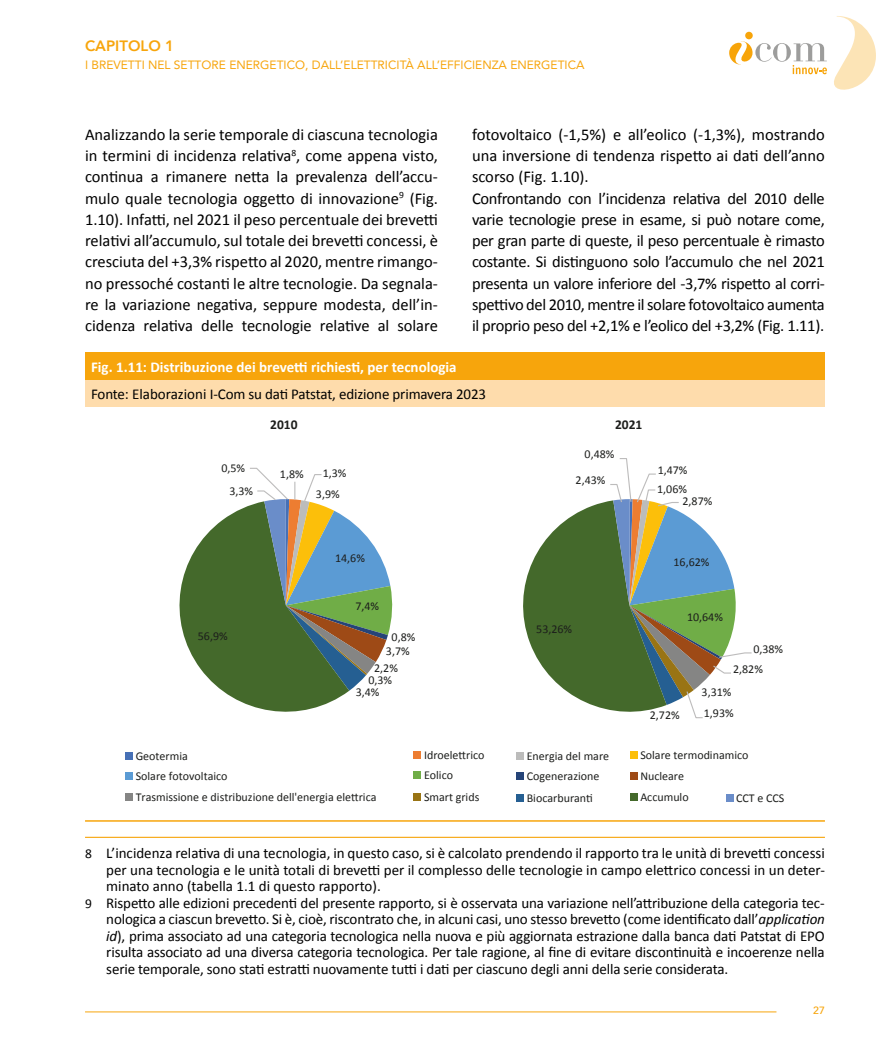
<style>
.page{position:relative;width:893px;height:1063px;background:#fff}
.page>*{position:absolute;margin:0;border:0;box-sizing:border-box;transform-origin:0 0}
.t1{font:16.5px/21.3px "Calibri";letter-spacing:-.02em;color:#000;text-align:justify}
.t2{font:15px "Calibri";letter-spacing:-.01em;color:#000}
.t3{font:700 15px "Calibri";color:#fff}
.t4{font:800 15px "Avenir";color:#f7a50c}
.t5{font:700 13.5px "Calibri";color:#1d1e1c}
.t6{font:12px/20.9px "Calibri";color:#1d1e1c;text-align:center}
.t7{font:12px "Avenir";color:#f7a50c}
.t8{font:500 10.5px "Avenir";color:#f7a50c}
.s1{font-size:13.5px}
.s2{font-style:italic}
</style>
<div class="page">
<hr style="left:85px;top:1012px;width:691px;height:1px;background:#f7a50c">
<svg style="left:729px;top:16px;width:147px;height:74px"></svg>
<div style="left:745px;top:32px;width:8px;height:7px;background:#f7a409;border-radius:50%"></div>
<hr style="left:85px;top:837px;width:740px;height:1px;background:#f7a50c">
<div style="left:85px;top:352px;width:740px;height:28px;background:#f7a50c"></div>
<div style="left:85px;top:380px;width:740px;height:27px;background:#fedcac"></div>
<hr style="left:85px;top:820px;width:740px;height:2px;background:#f7a50c">
<svg style="left:179px;top:505px;width:170px;height:207px;fill:#44692b"></svg>
<svg style="left:249px;top:467px;width:144px;height:224px"></svg>
<svg style="left:523px;top:458px;width:229px;height:261px"></svg>
<div style="left:125px;top:752px;width:8px;height:7px;background:#4670b6"></div>
<div style="left:414px;top:751px;width:7px;height:7px;background:#ed7d31"></div>
<div style="left:517px;top:752px;width:7px;height:7px;background:#bcbcbb"></div>
<div style="left:630px;top:752px;width:7px;height:7px;background:#fcbf0a"></div>
<div style="left:125px;top:772px;width:8px;height:7px;background:#5b9bd4"></div>
<div style="left:414px;top:771px;width:7px;height:8px;background:#70ad47"></div>
<div style="left:517px;top:772px;width:7px;height:7px;background:#254478"></div>
<div style="left:630px;top:772px;width:7px;height:8px;background:#9e4a16"></div>
<div style="left:125px;top:794px;width:8px;height:7px;background:#858584"></div>
<div style="left:414px;top:793px;width:7px;height:8px;background:#997414"></div>
<div style="left:517px;top:794px;width:7px;height:7px;background:#255f92"></div>
<div style="left:630px;top:793px;width:7px;height:7px;background:#44692b"></div>
<div style="left:726px;top:794px;width:7px;height:7px;background:#6a8dc9"></div>
<p class="t4" style="left:85px;top:34px;width:91px">CAPITOLO 1</p>
<p class="t7" style="left:85px;top:56px;width:501px">I BREVETTI NEL SETTORE ENERGETICO, DALL’ELETTRICITÀ ALL’EFFICIENZA ENERGETICA</p>
<p class="t1" style="left:85px;top:123px;width:354px">Analizzando la serie temporale di ciascuna tecnologia in termini di incidenza relativa<sup>8</sup>, come appena visto, continua a rimanere netta la prevalenza dell’accu&shy;mulo quale tecnologia oggetto di innovazione<sup>9</sup> (Fig.<br>1.10). Infatti, nel 2021 il peso percentuale dei brevetti relativi all’accumulo, sul totale dei brevetti concessi, è cresciuta del +3,3% rispetto al 2020, mentre rimango&shy;no pressoché costanti le altre tecnologie. Da segnala&shy;re la variazione negativa, seppure modesta, dell’in&shy;cidenza relativa delle tecnologie relative al solare</p>
<p class="t1" style="left:472px;top:123px;width:354px;text-align:left">fotovoltaico (-1,5%) e all’eolico (-1,3%), mostrando una inversione di tendenza rispetto ai dati dell’anno scorso (Fig. 1.10).<br>Confrontando con l’incidenza relativa del 2010 delle varie tecnologie prese in esame, si può notare come, per gran parte di queste, il peso percentuale è rimasto costante. Si distinguono solo l’accumulo che nel 2021 presenta un valore inferiore del -3,7% rispetto al corri&shy;spettivo del 2010, mentre il solare fotovoltaico aumenta il proprio peso del +2,1% e l’eolico del +3,2% (Fig. 1.11).</p>
<p class="t3" style="left:91px;top:356px;width:367px">Fig. 1.11: Distribuzione dei brevetti richiesti, per tecnologia</p>
<p class="t2" style="left:91px;top:383px;width:397px">Fonte: Elaborazioni I-Com su dati Patstat, edizione primavera 2023</p>
<p class="t6" style="left:221px;top:457px;width:25px">0,5%</p>
<p class="t6" style="left:229px;top:480px;width:25px">3,3%</p>
<p class="t5" style="left:270px;top:415px;width:29px">2010</p>
<p class="t6" style="left:280px;top:463px;width:25px">1,8%</p>
<p class="t6" style="left:316px;top:463px;width:32px">1,3%<br>3,9%</p>
<p class="t6" style="left:198px;top:625px;width:31px">56,9%</p>
<p class="t6" style="left:335px;top:548px;width:31px">14,6%</p>
<p class="t6" style="left:355px;top:595px;width:25px">7,4%</p>
<p class="t6" style="left:386px;top:630px;width:31px;line-height:13.8px">0,8%<br>3,7%</p>
<p class="t6" style="left:374px;top:657px;width:25px">2,2%</p>
<p class="t6" style="left:368px;top:669px;width:25px">0,3%</p>
<p class="t6" style="left:356px;top:681px;width:25px">3,4%</p>
<p class="t5" style="left:615px;top:415px;width:29px">2021</p>
<p class="t6" style="left:585px;top:444px;width:31px">0,48%</p>
<p class="t6" style="left:576px;top:469px;width:31px">2,43%</p>
<p class="t6" style="left:657px;top:460px;width:32px;line-height:19.2px;text-align:left">1,47%<br>1,06%</p>
<p class="t6" style="left:682px;top:491px;width:31px">2,87%</p>
<p class="t6" style="left:536px;top:618px;width:37px">53,26%</p>
<p class="t6" style="left:673px;top:552px;width:37px">16,62%</p>
<p class="t6" style="left:687px;top:607px;width:37px">10,64%</p>
<p class="t6" style="left:733px;top:638px;width:52px;line-height:20.2px;text-align:left;text-indent:20px">0,38%<br>2,82%</p>
<p class="t6" style="left:702px;top:681px;width:31px">3,31%</p>
<p class="t6" style="left:650px;top:705px;width:31px">2,72%</p>
<p class="t6" style="left:704px;top:702px;width:31px">1,93%</p>
<p class="t6" style="left:136px;top:745px;width:54px">Geotermia</p>
<p class="t6" style="left:424px;top:744px;width:62px">Idroelettrico</p>
<p class="t6" style="left:527px;top:745px;width:84px">Energia del mare</p>
<p class="t6" style="left:640px;top:745px;width:110px">Solare termodinamico</p>
<p class="t6" style="left:136px;top:765px;width:93px">Solare fotovoltaico</p>
<p class="t6" style="left:424px;top:764px;width:31px">Eolico</p>
<p class="t6" style="left:527px;top:765px;width:74px">Cogenerazione</p>
<p class="t6" style="left:640px;top:765px;width:45px">Nucleare</p>
<p class="t6" style="left:136px;top:786px;width:242px">Trasmissione e distribuzione dell'energia elettrica</p>
<p class="t6" style="left:424px;top:786px;width:57px">Smart grids</p>
<p class="t6" style="left:527px;top:787px;width:68px">Biocarburanti</p>
<p class="t6" style="left:640px;top:786px;width:50px">Accumulo</p>
<p class="t6" style="left:736px;top:787px;width:50px">CCT e CCS</p>
<p class="t2" style="left:85px;top:843px;width:741px"><span class="s1">8</span> L’incidenza relativa di una tecnologia, in questo caso, si è calcolato prendendo il rapporto tra le unità di brevetti concessi</p>
<p class="t2" style="left:106px;top:859px;width:720px">per una tecnologia e le unità totali di brevetti per il complesso delle tecnologie in campo elettrico concessi in un deter-</p>
<p class="t2" style="left:106px;top:876px;width:276px">minato anno (tabella 1.1 di questo rapporto).</p>
<p class="t2" style="left:85px;top:892px;width:741px"><span class="s1">9</span> Rispetto alle edizioni precedenti del presente rapporto, si è osservata una variazione nell’attribuzione della categoria tec-</p>
<p class="t2" style="left:106px;top:909px;width:720px">nologica a ciascun brevetto. Si è, cioè, riscontrato che, in alcuni casi, uno stesso brevetto (come identificato dall’<span class="s2">application</span></p>
<p class="t2" style="left:106px;top:925px;width:720px"><span class="s2">id</span>), prima associato ad una categoria tecnologica nella nuova e più aggiornata estrazione dalla banca dati Patstat di EPO</p>
<p class="t2" style="left:106px;top:942px;width:720px">risulta associato ad una diversa categoria tecnologica. Per tale ragione, al fine di evitare discontinuità e incoerenze nella</p>
<p class="t2" style="left:106px;top:958px;width:624px">serie temporale, sono stati estratti nuovamente tutti i dati per ciascuno degli anni della serie considerata.</p>
<p class="t8" style="left:813px;top:1001px;width:13px">27</p>
</div>
